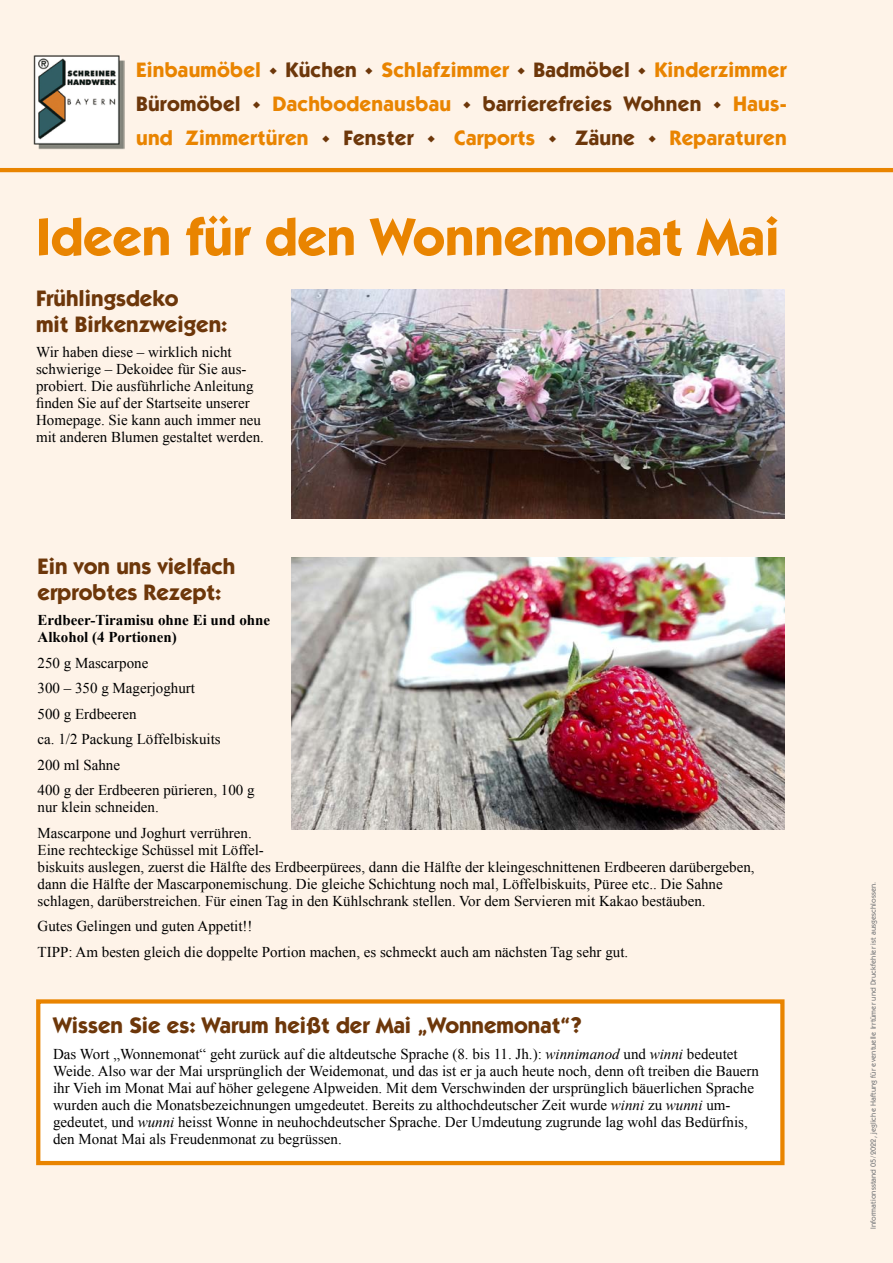
<style>
.page{position:relative;width:893px;height:1263px;background:#fef3e8}
.page>*{position:absolute;margin:0;border:0;box-sizing:border-box;transform-origin:0 0}
.t1{font:700 52.8px "Itc Kabel";color:#e98400}
.t2{font:700 22.5px/25.5px "Itc Kabel";color:#6d370a}
.t3{font:700 21px/34px "Itc Kabel";letter-spacing:.01em;color:#e98400}
.t4{font:15px/17px "Times New Roman";color:#000}
.t5{font:700 15px/17px "Times New Roman";color:#000}
.t6{font:500 7.5px "Itc Kabel";letter-spacing:.01em;color:#7b7c7e}
.s1{font-size:30px;color:#6d370a}
.s2{color:#6d370a}
.s3{font-style:italic}
</style>
<div class="page">
<hr style="left:0;top:168px;width:893px;height:4px;background:#e98400">
<img style="left:33px;top:55px;width:91px;height:95px">
<div style="left:36px;top:999px;width:748px;height:166px;background:#fff;border:4px solid #e98400"></div>
<img style="left:291px;top:289px;width:493px;height:230px">
<img style="left:291px;top:557px;width:493px;height:272px">
<p class="t3" style="left:136px;top:52px;width:652px">Einbaumöbel <span class="s1">.</span> <span class="s2">Küchen</span> <span class="s1">.</span> Schlafzimmer <span class="s1">.</span> <span class="s2">Badmöbel</span> <span class="s1">.</span> Kinderzimmer</p>
<p class="t3" style="left:136px;top:86px;width:652px"><span class="s2">Büromöbel</span> <span class="s1">.</span> Dachbodenausbau <span class="s1">.</span> <span class="s2">barrierefreies Wohnen</span> <span class="s1">.</span> Haus&shy;und Zimmertüren <span class="s1">.</span> <span class="s2">Fenster</span> <span class="s1">.</span> Carports <span class="s1">.</span> <span class="s2">Zäune</span> <span class="s1">.</span> Reparaturen</p>
<p class="t1" style="left:36px;top:205px;width:745px">Ideen für den Wonnemonat Mai</p>
<p class="t2" style="left:36px;top:285px;width:193px">Frühlingsdeko<br>mit Birkenzweigen:</p>
<p class="t4" style="left:36px;top:343px;width:229px">Wir haben diese – wirklich nicht schwierige – Dekoidee für Sie aus&shy;probiert. Die ausführliche Anleitung finden Sie auf der Startseite unserer Homepage. Sie kann auch immer neu mit anderen Blumen gestaltet werden.</p>
<p class="t2" style="left:38px;top:553px;width:199px">Ein von uns vielfach erprobtes Rezept:</p>
<p class="t5" style="left:38px;top:611px;width:234px">Erdbeer-Tiramisu ohne Ei und ohne<br>Alkohol (4 Portionen)</p>
<p class="t4" style="left:38px;top:654px;width:112px">250 g Mascarpone</p>
<p class="t4" style="left:38px;top:679px;width:159px">300 – 350 g Magerjoghurt</p>
<p class="t4" style="left:38px;top:705px;width:101px">500 g Erdbeeren</p>
<p class="t4" style="left:38px;top:730px;width:185px">ca. 1/2 Packung Löffelbiskuits</p>
<p class="t4" style="left:38px;top:756px;width:84px">200 ml Sahne</p>
<p class="t4" style="left:38px;top:781px;width:219px">400 g der Erdbeeren pürieren, 100 g nur klein schneiden.</p>
<p class="t4" style="left:38px;top:824px;width:718px">Mascarpone und Joghurt verrühren.<br>Eine rechteckige Schüssel mit Löffel-<br>biskuits auslegen, zuerst die Hälfte des Erdbeerpürees, dann die Hälfte der kleingeschnittenen Erdbeeren darübergeben, dann die Hälfte der Mascarponemischung. Die gleiche Schichtung noch mal, Löffelbiskuits, Püree etc.. Die Sahne schlagen, darüberstreichen. Für einen Tag in den Kühlschrank stellen. Vor dem Servieren mit Kakao bestäuben.</p>
<p class="t4" style="left:38px;top:917px;width:216px">Gutes Gelingen und guten Appetit!!</p>
<p class="t4" style="left:38px;top:943px;width:592px">TIPP: Am besten gleich die doppelte Portion machen, es schmeckt auch am nächsten Tag sehr gut.</p>
<p class="t2" style="left:53px;top:1012px;width:530px">Wissen Sie es: Warum heißt der Mai „Wonnemonat“?</p>
<p class="t4" style="left:53px;top:1045px;width:707px">Das Wort „Wonnemonat“ geht zurück auf die altdeutsche Sprache (8. bis 11. Jh.): <span class="s3">winnimanod</span> und <span class="s3">winni</span> bedeutet Weide. Also war der Mai ursprünglich der Weidemonat, und das ist er ja auch heute noch, denn oft treiben die Bauern ihr Vieh im Monat Mai auf höher gelegene Alpweiden. Mit dem Verschwinden der ursprünglich bäuerlichen Sprache wurden auch die Monatsbezeichnungen umgedeutet. Bereits zu althochdeutscher Zeit wurde <span class="s3">winni</span> zu <span class="s3">wunni</span> um&shy;gedeutet, und <span class="s3">wunni</span> heisst Wonne in neuhochdeutscher Sprache. Der Umdeutung zugrunde lag wohl das Bedürfnis, den Monat Mai als Freudenmonat zu begrüssen.</p>
<p class="t6" style="left:869px;top:1229px;width:349px;rotate:-90deg">Informationsstand 05/2022, jegliche Haftung für eventuelle Irrtümer und Druckfehler ist ausgeschlossen.</p>
</div>
